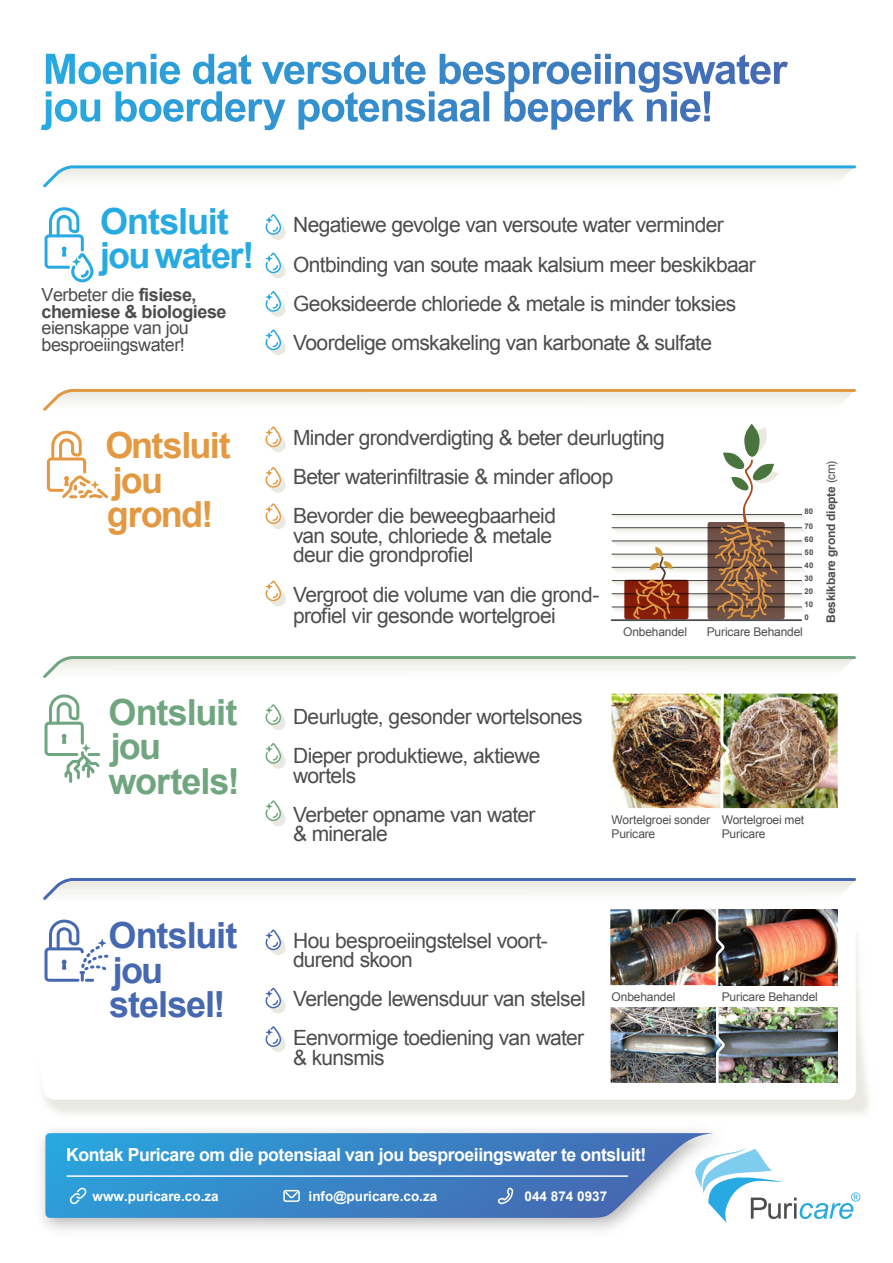
<style>
.page{position:relative;width:893px;height:1263px;background:#fff}
.page>*{position:absolute;margin:0;border:0;box-sizing:border-box;transform-origin:0 0}
.t1{font:700 36px/34.5px "Arial";letter-spacing:-.03em;color:#4668b1}
.t2{font:700 36px/34.5px "Arial";letter-spacing:-.03em;color:#70a67f}
.t3{font:700 36px/34.5px "Arial";letter-spacing:-.035em;color:#27aae1}
.t4{font:700 36px/34.5px "Arial";letter-spacing:-.05em;color:#e39942}
.t5{font:21px/39.2px "Arial";letter-spacing:-.03em;color:#4d4d4d}
.t6{font:700 18px "Arial";letter-spacing:-.025em;color:#fff}
.t7{font:700 18px/16.5px "Arial";letter-spacing:-.025em;color:#4d4d4d}
.t8{font:18px/16.5px "Arial";letter-spacing:-.025em;color:#4d4d4d}
.t9{font:700 13.5px "Arial";color:#fff}
.t10{font:12px/13.5px "Arial";letter-spacing:-.015em;color:#4d4d4d}
.t11{font:700 12px "Arial";letter-spacing:-.01em;color:#4d4d4d}
.t12{font:700 7.8px "Arial";letter-spacing:.03em;color:#4d4d4d}
.s1{font-weight:400}
</style>
<div class="page">
<svg style="left:46px;top:54px;width:742px;height:30px"></svg>
<svg style="left:43px;top:165px;width:813px;height:23px"></svg>
<svg style="left:43px;top:389px;width:813px;height:22px"></svg>
<svg style="left:43px;top:656px;width:813px;height:22px"></svg>
<svg style="left:265px;top:426px;width:21px;height:26px"></svg>
<svg style="left:265px;top:467px;width:21px;height:26px"></svg>
<svg style="left:265px;top:503px;width:21px;height:26px"></svg>
<svg style="left:265px;top:580px;width:21px;height:26px"></svg>
<svg style="left:44px;top:207px;width:50px;height:76px"></svg>
<svg style="left:46px;top:430px;width:62px;height:69px"></svg>
<svg style="left:265px;top:252px;width:21px;height:26px"></svg>
<svg style="left:265px;top:214px;width:21px;height:26px"></svg>
<svg style="left:265px;top:291px;width:21px;height:26px"></svg>
<svg style="left:265px;top:329px;width:21px;height:26px"></svg>
<img style="left:41px;top:693px;width:819px;height:537px">
<hr style="left:612px;top:619px;width:189px;height:2px;background:#4d4d4d">
<svg style="left:744px;top:424px;width:16px;height:33px"></svg>
<svg style="left:612px;top:427px;width:194px;height:193px"></svg>
<h1 class="t3" style="left:100px;top:205px;width:156px">Ontsluit jou water!</h1>
<p class="t7" style="left:42px;top:287px;width:187px"><span class="s1">Verbeter die</span> fisiese, chemiese &amp; biologiese</p>
<p class="t8" style="left:42px;top:320px;width:149px">eienskappe van jou besproeiingswater!</p>
<h1 class="t4" style="left:105px;top:429px;width:127px">Ontsluit jou grond!</h1>
<h1 class="t2" style="left:109px;top:696px;width:133px">Ontsluit jou wortels!</h1>
<h1 class="t1" style="left:109px;top:919px;width:130px">Ontsluit jou stelsel!</h1>
<p class="t5" style="left:293px;top:206px;width:464px">Negatiewe gevolge van versoute water verminder Ontbinding van soute maak kalsium meer beskikbaar Geoksideerde chloriede &amp; metale is minder toksies Voordelige omskakeling van karbonate &amp; sulfate</p>
<p class="t5" style="left:293px;top:418px;width:373px">Minder grondverdigting &amp; beter deurlugting<br>Beter waterinfiltrasie &amp; minder afloop<br>Bevorder die beweegbaarheid</p>
<p class="t5" style="left:293px;top:526px;width:261px;line-height:19.5px">van soute, chloriede &amp; metale deur die grondprofiel</p>
<p class="t5" style="left:293px;top:584px;width:308px;line-height:21px">Vergroot die volume van die grond&shy;profiel vir gesonde wortelgroei</p>
<p class="t12" style="left:804px;top:507px;width:10px">80</p>
<p class="t12" style="left:804px;top:521px;width:10px">70</p>
<p class="t12" style="left:804px;top:534px;width:10px">60</p>
<p class="t12" style="left:804px;top:547px;width:10px">50</p>
<p class="t12" style="left:804px;top:560px;width:10px">40</p>
<p class="t12" style="left:804px;top:573px;width:10px">30</p>
<p class="t12" style="left:804px;top:586px;width:10px">20</p>
<p class="t12" style="left:804px;top:599px;width:10px">10</p>
<p class="t12" style="left:804px;top:612px;width:6px">0</p>
<p class="t10" style="left:623px;top:625px;width:66px">Onbehandel</p>
<p class="t10" style="left:707px;top:625px;width:98px">Puricare Behandel</p>
<p class="t11" style="left:823px;top:623px;width:164px;rotate:-90deg">Beskikbare grond diepte <span class="s1">(cm)</span></p>
<p class="t5" style="left:293px;top:697px;width:291px">Deurlugte, gesonder wortelsones<br>Dieper produktiewe, aktiewe</p>
<p class="t5" style="left:293px;top:756px;width:244px">wortels<br>Verbeter opname van water</p>
<p class="t5" style="left:293px;top:815px;width:96px">&amp; minerale</p>
<p class="t10" style="left:612px;top:813px;width:100px">Wortelgroei sonder<br>Puricare</p>
<p class="t10" style="left:722px;top:813px;width:84px">Wortelgroei met<br>Puricare</p>
<p class="t5" style="left:293px;top:931px;width:256px;line-height:19.5px">Hou besproeiingstelsel voort&shy;durend skoon</p>
<p class="t5" style="left:293px;top:980px;width:294px">Verlengde lewensduur van stelsel<br>Eenvormige toediening van water</p>
<p class="t5" style="left:293px;top:1038px;width:93px">&amp; kunsmis</p>
<p class="t10" style="left:612px;top:990px;width:66px">Onbehandel</p>
<p class="t10" style="left:722px;top:990px;width:98px">Puricare Behandel</p>
<p class="t6" style="left:66px;top:1142px;width:582px">Kontak Puricare om die potensiaal van jou besproeiingswater te ontsluit!</p>
<p class="t9" style="left:93px;top:1187px;width:128px">www.puricare.co.za</p>
<p class="t9" style="left:309px;top:1187px;width:130px">info@puricare.co.za</p>
<p class="t9" style="left:525px;top:1187px;width:84px">044 874 0937</p>
</div>
